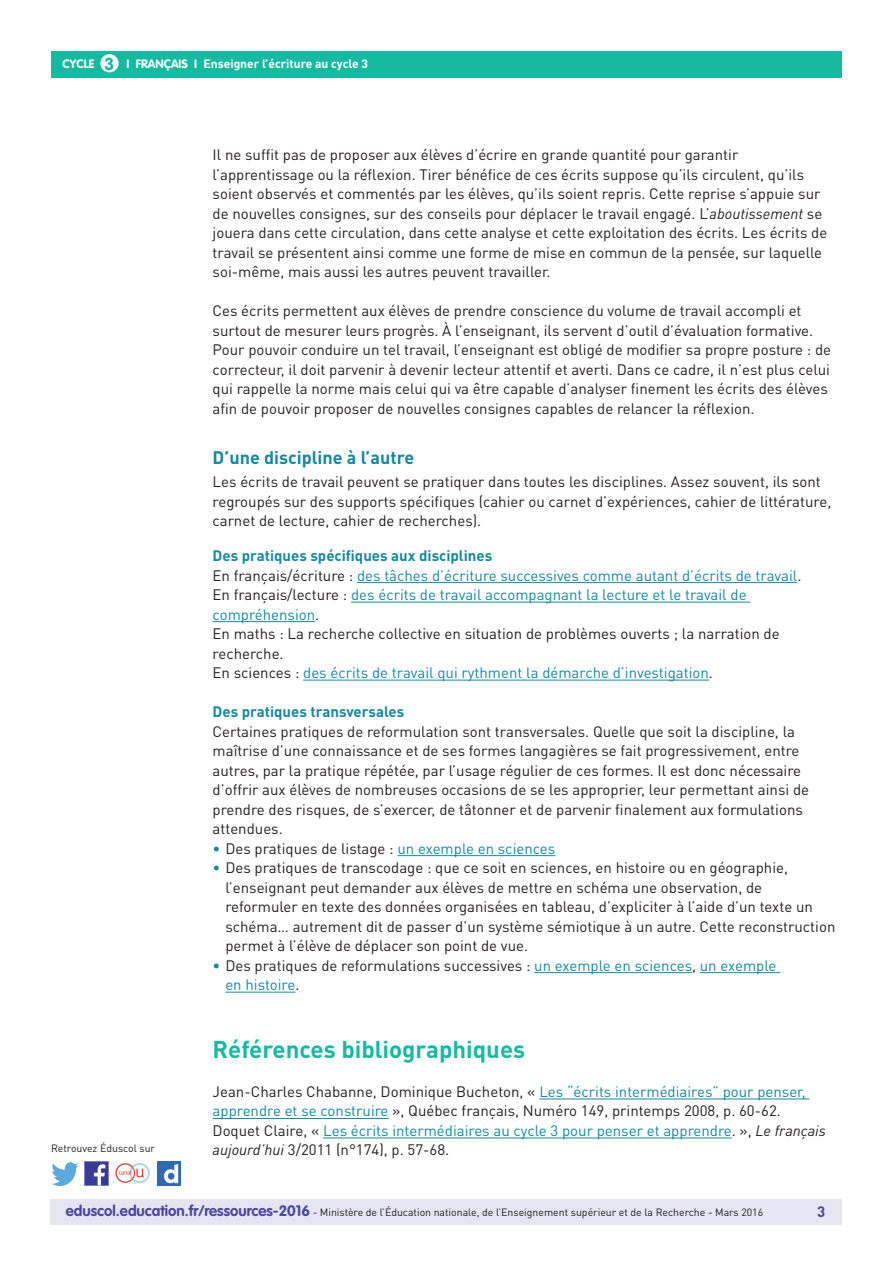
<style>
.page{position:relative;width:893px;height:1263px;background:#fff}
.page>*{position:absolute;margin:0;border:0;box-sizing:border-box;transform-origin:0 0}
.t1{font:700 24px "DIN Pro";color:#17baa1}
.t2{font:700 18px "DIN Pro";color:#16879f}
.t3{font:15px/19.5px "DIN Pro";color:#231f20}
.t4{font:15px/19.5px "DIN Pro";color:#16879f}
.t5{font:700 15px "DIN Pro";color:#16879f}
.t6{font:700 15px "DIN Pro";color:#4a489e}
.t7{font:700 12px "DIN Pro";color:#fff}
.t8{font:10.5px "DIN Pro";color:#231f20}
.s1{font-family:"VAG Rounded Std"}
.s2{font-family:"VAG Rounded Std";font-size:17.25px;color:#17baa1}
.s3{font-style:italic}
.s4{font-weight:700}
.s5{color:#231f20}
.s6{color:#16879f}
.s7{font-family:"VAG Rounded Std";font-weight:700;font-size:15px;color:#4a489e}
</style>
<div class="page">
<div style="left:50px;top:1199px;width:791px;height:26px;background:#e6e5f2"></div>
<div style="left:51px;top:51px;width:791px;height:27px;background:#17baa1"></div>
<div style="left:100px;top:54px;width:19px;height:18px;background:#fff;border-radius:50%"></div>
<img style="left:85px;top:1162px;width:23px;height:23px">
<img style="left:51px;top:1163px;width:28px;height:22px">
<img style="left:158px;top:1162px;width:22px;height:23px">
<img style="left:115px;top:1163px;width:35px;height:21px">
<hr style="left:357px;top:582px;width:440px;height:1px;background:#16879f">
<hr style="left:351px;top:602px;width:399px;height:1px;background:#16879f">
<hr style="left:213px;top:621px;width:102px;height:1px;background:#16879f">
<hr style="left:303px;top:680px;width:406px;height:1px;background:#16879f">
<hr style="left:397px;top:855px;width:158px;height:1px;background:#16879f">
<hr style="left:534px;top:972px;width:158px;height:1px;background:#16879f">
<hr style="left:700px;top:972px;width:80px;height:1px;background:#16879f">
<hr style="left:225px;top:992px;width:70px;height:1px;background:#16879f">
<hr style="left:539px;top:1098px;width:270px;height:1px;background:#16879f">
<hr style="left:213px;top:1118px;width:176px;height:1px;background:#16879f">
<hr style="left:323px;top:1137px;width:409px;height:1px;background:#16879f">
<p class="t7" style="left:63px;top:56px;width:307px"><span class="s1">CYCLE</span> <span class="s2">3</span> <span class="s1">I Français I</span> Enseigner l’écriture au cycle 3</p>
<p class="t8" style="left:51px;top:1141px;width:106px">Retrouvez Éduscol sur</p>
<p class="t3" style="left:213px;top:145px;width:616px">Il ne suffit pas de proposer aux élèves d’écrire en grande quantité pour garantir l’apprentissage ou la réflexion. Tirer bénéfice de ces écrits suppose qu’ils circulent, qu’ils soient observés et commentés par les élèves, qu’ils soient repris. Cette reprise s’appuie sur de nouvelles consignes, sur des conseils pour déplacer le travail engagé. L’<span class="s3">aboutissement</span> se jouera dans cette circulation, dans cette analyse et cette exploitation des écrits. Les écrits de travail se présentent ainsi comme une forme de mise en commun de la pensée, sur laquelle soi-même, mais aussi les autres peuvent travailler.</p>
<p class="t3" style="left:213px;top:301px;width:620px">Ces écrits permettent aux élèves de prendre conscience du volume de travail accompli et surtout de mesurer leurs progrès. À l’enseignant, ils servent d’outil d’évaluation formative.<br>Pour pouvoir conduire un tel travail, l’enseignant est obligé de modifier sa propre posture : de correcteur, il doit parvenir à devenir lecteur attentif et averti. Dans ce cadre, il n’est plus celui qui rappelle la norme mais celui qui va être capable d’analyser finement les écrits des élèves afin de pouvoir proposer de nouvelles consignes capables de relancer la réflexion.</p>
<p class="t2" style="left:213px;top:445px;width:203px">D’une discipline à l’autre</p>
<p class="t3" style="left:213px;top:472px;width:620px">Les écrits de travail peuvent se pratiquer dans toutes les disciplines. Assez souvent, ils sont regroupés sur des supports spécifiques (cahier ou carnet d’expériences, cahier de littérature, carnet de lecture, cahier de recherches).</p>
<p class="t4" style="left:213px;top:546px;width:590px"><span class="s4">Des pratiques spécifiques aux disciplines<br></span><span class="s5">En français/écriture :</span> des tâches d’écriture successives comme autant d’écrits de travail<span class="s5">.<br>En français/lecture :</span> des écrits de travail accompagnant la lecture et le travail de compréhension<span class="s5">.<br>En maths : La recherche collective en situation de problèmes ouverts ; la narration de recherche.<br>En sciences :</span> des écrits de travail qui rythment la démarche d’investigation<span class="s5">.</span></p>
<p class="t5" style="left:213px;top:702px;width:193px">Des pratiques transversales</p>
<p class="t3" style="left:213px;top:721px;width:598px">Certaines pratiques de reformulation sont transversales. Quelle que soit la discipline, la maîtrise d’une connaissance et de ses formes langagières se fait progressivement, entre autres, par la pratique répétée, par l’usage régulier de ces formes. Il est donc nécessaire d’offrir aux élèves de nombreuses occasions de se les approprier, leur permettant ainsi de prendre des risques, de s’exercer, de tâtonner et de parvenir finalement aux formulations attendues.</p>
<p class="t3" style="left:213px;top:838px;width:344px"><span class="s6">•</span> Des pratiques de listage : <span class="s6">un exemple en sciences</span></p>
<p class="t3" style="left:225px;top:858px;width:612px;text-indent:-13px"><span class="s6">•</span> Des pratiques de transcodage : que ce soit en sciences, en histoire ou en géographie, l’enseignant peut demander aux élèves de mettre en schéma une observation, de reformuler en texte des données organisées en tableau, d’expliciter à l’aide d’un texte un schéma… autrement dit de passer d’un système sémiotique à un autre. Cette reconstruction permet à l’élève de déplacer son point de vue.</p>
<p class="t3" style="left:225px;top:955px;width:552px;text-indent:-13px"><span class="s6">•</span> Des pratiques de reformulations successives : <span class="s6">un exemple en sciences</span>, <span class="s6">un exemple en histoire</span>.</p>
<h1 class="t1" style="left:213px;top:1033px;width:314px">Références bibliographiques</h1>
<p class="t3" style="left:213px;top:1081px;width:615px">Jean-Charles Chabanne, Dominique Bucheton, « <span class="s6">Les “écrits intermédiaires” pour penser, apprendre et se construire</span> », Québec français, Numéro 149, printemps 2008, p. 60-62.<br>Doquet Claire, « <span class="s6">Les écrits intermédiaires au cycle 3 pour penser et apprendre</span>. », <span class="s3">Le français aujourd’hui</span> 3/2011 (n°174), p. 57-68.</p>
<p class="t8" style="left:66px;top:1205px;width:699px"><span class="s7">eduscol.education.fr/ressources-2016</span> - Ministère de l’Éducation nationale, de l’Enseignement supérieur et de la Recherche - Mars 2016</p>
<p class="t6" style="left:817px;top:1201px;width:10px">3</p>
</div>
